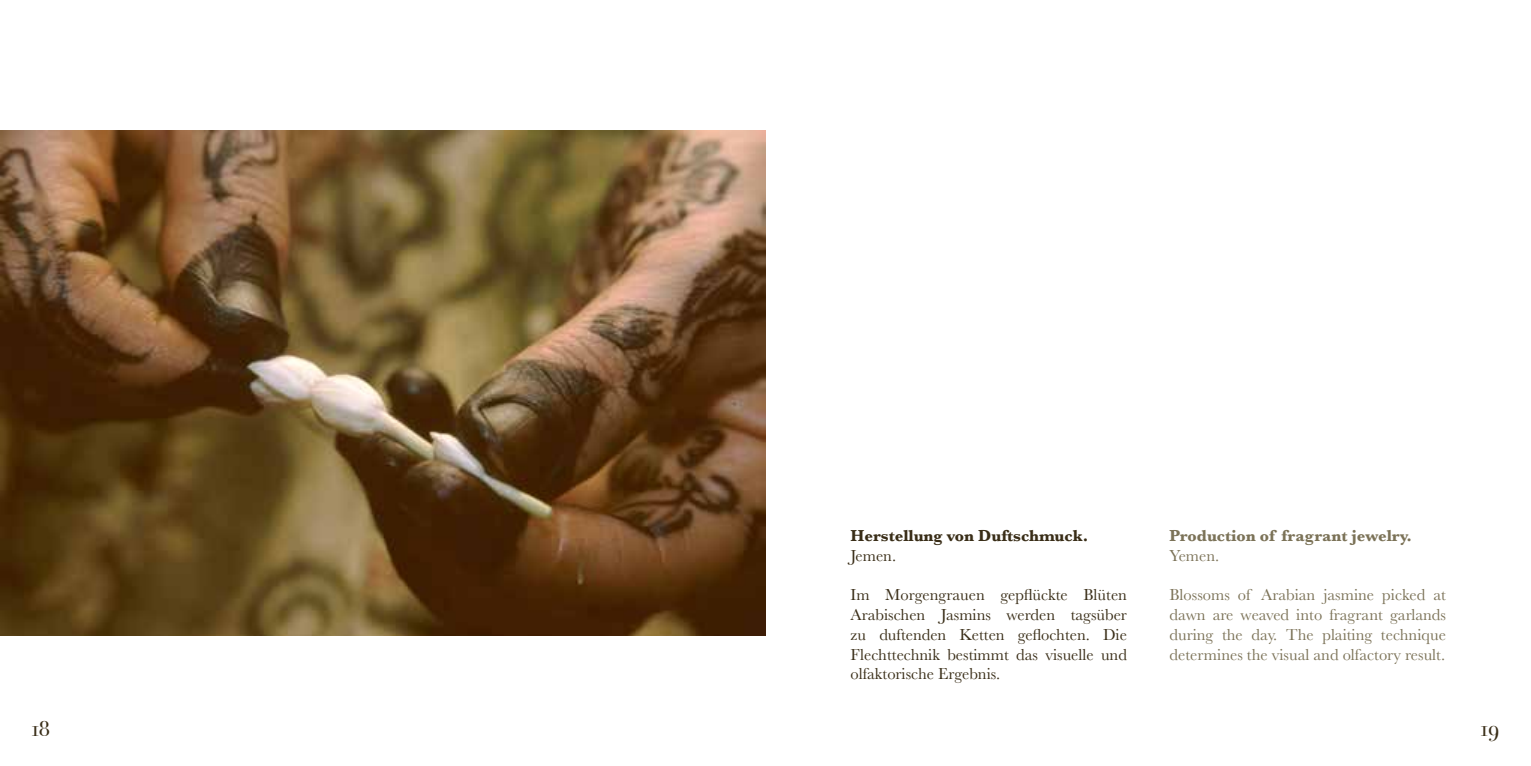
<style>
.page{position:relative;width:1531px;height:766px;background:#fff}
.page>*{position:absolute;margin:0;border:0;box-sizing:border-box;transform-origin:0 0}
.t1{font:22.5px "Bodoni Svty Two SCITCTT";color:#392d17}
.t2{font:16.5px/19.8px "Baskerville";color:#392d17;text-align:justify}
.t3{font:16.5px/19.8px "Baskerville";color:#7b7257;text-align:justify}
.t4{font:700 16.5px "Baskerville";color:#7b7257}
.t5{font:700 16.5px "Baskerville";color:#392d17}
</style>
<div class="page">
<img style="left:0;top:131px;width:765px;height:504px">
<p class="t5" style="left:850px;top:523px;width:239px">Herstellung von Duftschmuck.</p>
<p class="t2" style="left:850px;top:545px;width:47px">Jemen.</p>
<p class="t2" style="left:850px;top:585px;width:278px">Im Morgengrauen gepflückte Blüten Arabischen Jasmins werden tagsüber zu duftenden Ketten geflochten. Die Flechttechnik bestimmt das visuelle und olfaktorische Ergebnis.</p>
<p class="t4" style="left:1169px;top:523px;width:244px">Production of fragrant jewelry.</p>
<p class="t3" style="left:1169px;top:545px;width:51px">Yemen.</p>
<p class="t3" style="left:1169px;top:585px;width:278px">Blossoms of Arabian jasmine picked at dawn are weaved into fragrant garlands during the day. The plaiting technique determines the visual and olfactory result.</p>
<h1 class="t1" style="left:32px;top:714px;width:19px">18</h1>
<h1 class="t1" style="left:1481px;top:714px;width:20px">19</h1>
</div>
